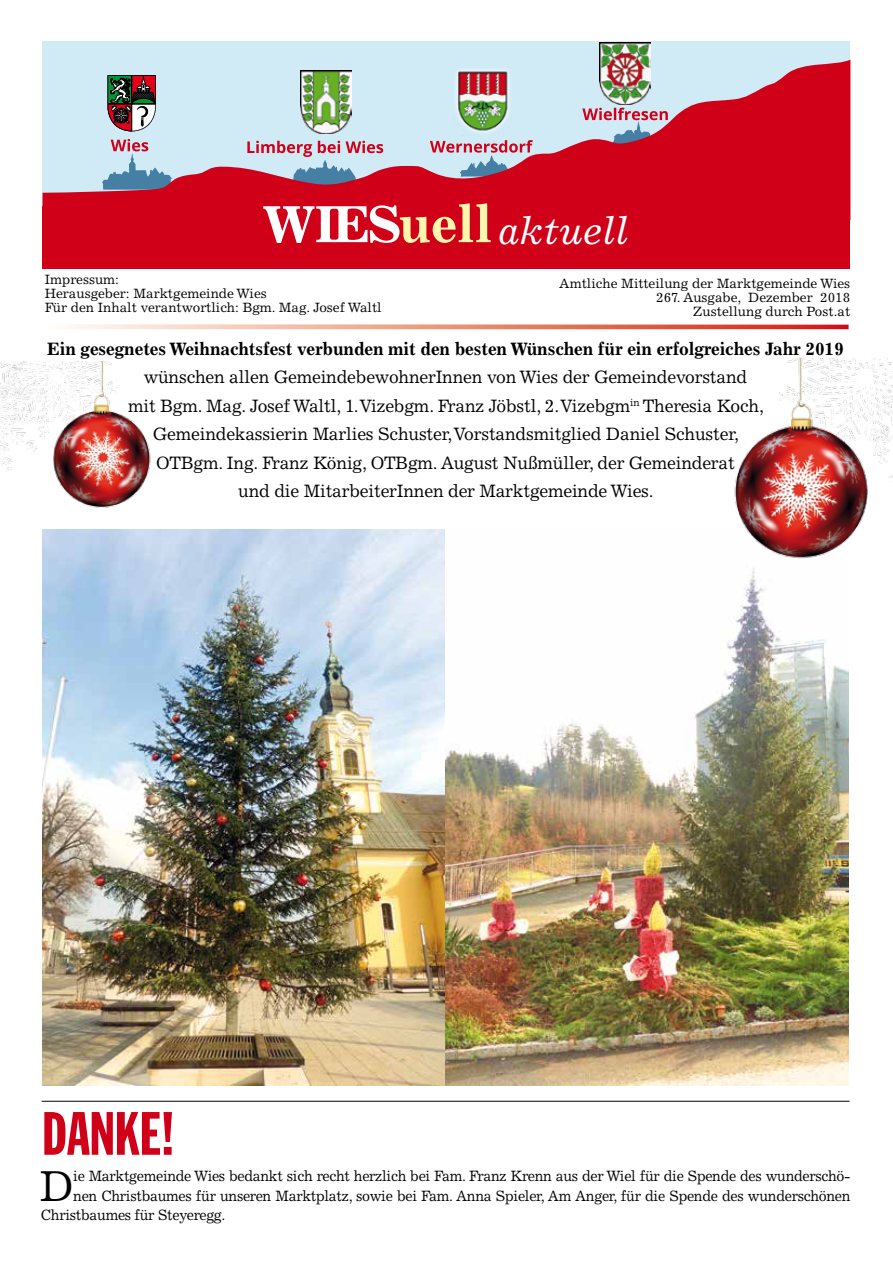
<style>
.page{position:relative;width:893px;height:1263px;background:#fff}
.page>*{position:absolute;margin:0;border:0;box-sizing:border-box;transform-origin:0 0}
.t1{font:extra-condensed 60px "Franklin Gothic";letter-spacing:-.01em;color:#d10019}
.t2{font:43.5px "Excelsior LT Std";color:#000;scale:.95 1}
.t3{font:italic 39px "Excelsior LT Std";color:#fff}
.t4{font:18px/28.5px "Excelsior LT Std";letter-spacing:-.01em;color:#000;text-align:center}
.t5{font:700 18px "Excelsior LT Std";letter-spacing:-.01em;color:#000}
.t6{font:15px "Excelsior LT Std";letter-spacing:-.02em;color:#000;scale:.95 1}
.t7{font:13.5px/14.2px "Excelsior LT Std";color:#000;text-align:right}
.s1{font-weight:700;font-style:normal;font-size:52.5px}
.s2{font-weight:700;font-style:normal;font-size:52.5px;color:#fff7ab}
</style>
<div class="page">
<img style="left:43px;top:529px;width:805px;height:556px">
<svg style="left:73px;top:324px;width:775px;height:5px;background:#ea9986"></svg>
<div style="left:43px;top:41px;width:807px;height:179px;background:#d0ebf6"></div>
<img style="left:600px;top:43px;width:51px;height:17px">
<svg style="left:43px;top:60px;width:807px;height:146px"></svg>
<div style="left:43px;top:206px;width:807px;height:63px;background:#d10019"></div>
<hr style="left:42px;top:1101px;width:808px;height:1px;background:#000">
<img style="left:0;top:361px;width:151px;height:147px">
<img style="left:688px;top:358px;width:205px;height:230px">
<h3 class="t3" style="left:263px;top:208px;width:367px"><span class="s1">WIES</span><span class="s2">uell</span> aktuell</h3>
<p class="t7" style="left:45px;top:272px;width:338px;text-align:left">Impressum:<br>Herausgeber: Marktgemeinde Wies<br>Für den Inhalt verantwortlich: Bgm. Mag. Josef Waltl</p>
<p class="t7" style="left:559px;top:276px;width:293px">Amtliche Mitteilung der Marktgemeinde Wies<br>267. Ausgabe, Dezember 2018<br>Zustellung durch Post.at</p>
<p class="t5" style="left:47px;top:338px;width:798px">Ein gesegnetes Weihnachtsfest verbunden mit den besten Wünschen für ein erfolgreiches Jahr 2019</p>
<p class="t4" style="left:128px;top:363px;width:637px">wünschen allen GemeindebewohnerInnen von Wies der Gemeindevorstand mit Bgm. Mag. Josef Waltl, 1. Vizebgm. Franz Jöbstl, 2. Vizebgm<sup>in</sup> Theresia Koch, Gemeindekassierin Marlies Schuster, Vorstandsmitglied Daniel Schuster, OTBgm. Ing. Franz König, OTBgm. August Nußmüller, der Gemeinderat<br>und die MitarbeiterInnen der Marktgemeinde Wies.</p>
<h1 class="t1" style="left:42px;top:1101px;width:135px">DANKE!</h1>
<h2 class="t2" style="left:40px;top:1161px;width:38px">D</h2>
<p class="t6" style="left:73px;top:1167px;width:820px">ie Marktgemeinde Wies bedankt sich recht herzlich bei Fam. Franz Krenn aus der Wiel für die Spende des wunderschö-</p>
<p class="t6" style="left:73px;top:1187px;width:820px">nen Christbaumes für unseren Marktplatz, sowie bei Fam. Anna Spieler, Am Anger, für die Spende des wunderschönen</p>
<p class="t6" style="left:41px;top:1206px;width:196px">Christbaumes für Steyeregg.</p>
</div>
